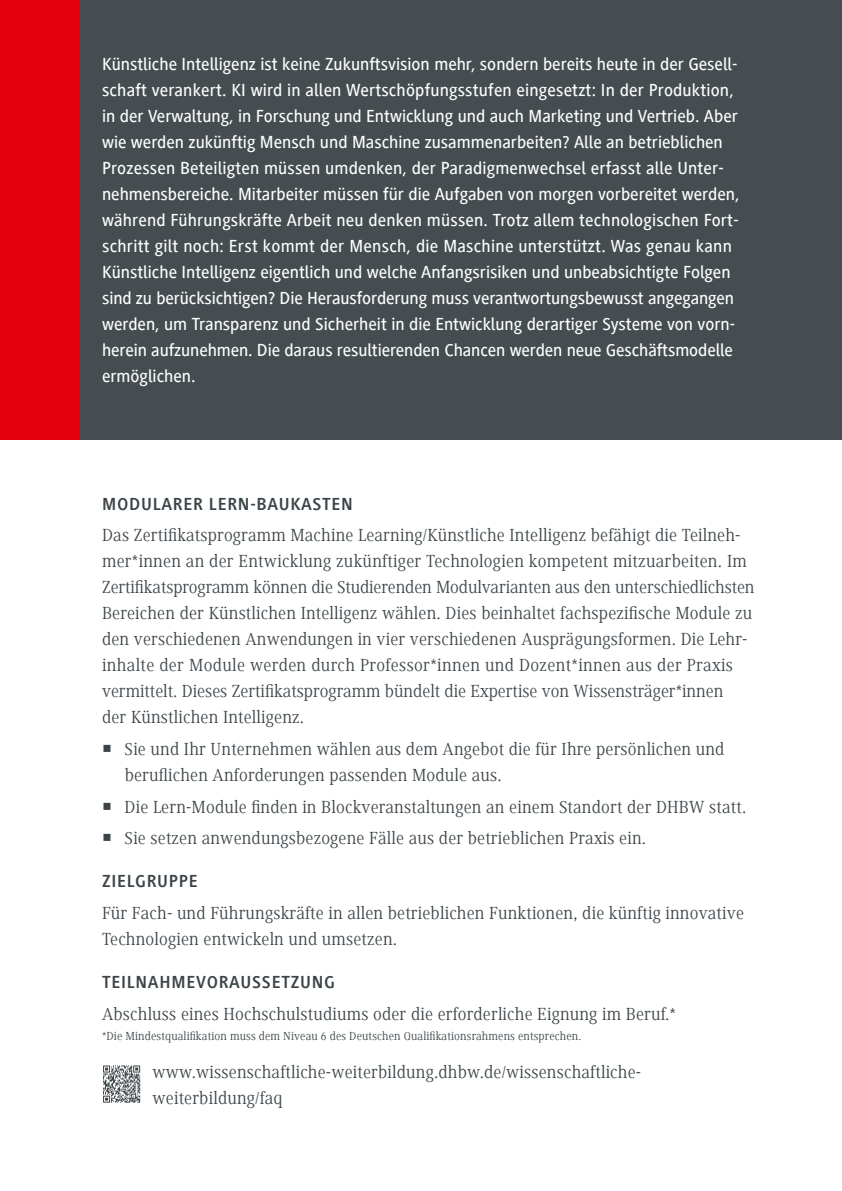
<style>
.page{position:relative;width:842px;height:1191px;background:#fff}
.page>*{position:absolute;margin:0;border:0;box-sizing:border-box;transform-origin:0 0}
.t1{font:18px/26px "Generis Serif Com";letter-spacing:.01em;color:#3c4448}
.t2{font:500 18px/26px "Generis Sans Com";color:#fff}
.t3{font:700 18px "Generis Simple Com";letter-spacing:.04em;color:#3c4448}
.t4{font:12px "Generis Serif Com";letter-spacing:.01em;color:#3c4448}
</style>
<div class="page">
<div style="left:68px;top:0;width:774px;height:439px;background:#454d51"></div>
<div style="left:0;top:0;width:80px;height:439px;background:#e3000f"></div>
<svg style="left:103px;top:1065px;width:38px;height:38px"></svg>
<svg style="left:103px;top:1065px;width:37px;height:37px"></svg>
<p class="t2" style="left:102px;top:51px;width:639px">Künstliche Intelligenz ist keine Zukunftsvision mehr, sondern bereits heute in der Gesell&shy;schaft verankert. KI wird in allen Wertschöpfungsstufen eingesetzt: In der Produktion, in der Verwaltung, in Forschung und Entwicklung und auch Marketing und Vertrieb. Aber wie werden zukünftig Mensch und Maschine zusammenarbeiten? Alle an betrieblichen Prozessen Beteiligten müssen umdenken, der Paradigmenwechsel erfasst alle Unter&shy;nehmensbereiche. Mitarbeiter müssen für die Aufgaben von morgen vorbereitet werden, während Führungskräfte Arbeit neu denken müssen. Trotz allem technologischen Fort&shy;schritt gilt noch: Erst kommt der Mensch, die Maschine unterstützt. Was genau kann Künstliche Intelligenz eigentlich und welche Anfangsrisiken und unbeabsichtigte Folgen sind zu berücksichtigen? Die Herausforderung muss verantwortungsbewusst angegangen werden, um Transparenz und Sicherheit in die Entwicklung derartiger Systeme von vorn&shy;herein aufzunehmen. Die daraus resultierenden Chancen werden neue Geschäftsmodelle ermöglichen.</p>
<p class="t3" style="left:102px;top:494px;width:252px">MODULARER LERN-BAUKASTEN</p>
<p class="t1" style="left:102px;top:522px;width:654px">Das Zertifikatsprogramm Machine Learning/Künstliche Intelligenz befähigt die Teilneh&shy;mer*innen an der Entwicklung zukünftiger Technologien kompetent mitzuarbeiten. Im Zertifikatsprogramm können die Studierenden Modulvarianten aus den unterschiedlichsten Bereichen der Künstlichen Intelligenz wählen. Dies beinhaltet fachspezifische Module zu den verschiedenen Anwendungen in vier verschiedenen Ausprägungsformen. Die Lehr&shy;inhalte der Module werden durch Professor*innen und Dozent*innen aus der Praxis vermittelt. Dieses Zertifikatsprogramm bündelt die Expertise von Wissensträger*innen<br>der Künstlichen Intelligenz.</p>
<p class="t1" style="left:125px;top:736px;width:601px">Sie und Ihr Unternehmen wählen aus dem Angebot die für Ihre persönlichen und beruflichen Anforderungen passenden Module aus.</p>
<p class="t1" style="left:125px;top:791px;width:623px;line-height:31.6px">Die Lern-Module finden in Blockveranstaltungen an einem Standort der DHBW statt.<br>Sie setzen anwendungsbezogene Fälle aus der betrieblichen Praxis ein.</p>
<p class="t3" style="left:102px;top:871px;width:97px">ZIELGRUPPE</p>
<p class="t1" style="left:102px;top:900px;width:643px">Für Fach- und Führungskräfte in allen betrieblichen Funktionen, die künftig innovative<br>Technologien entwickeln und umsetzen.</p>
<p class="t3" style="left:102px;top:972px;width:234px">TEILNAHMEVORAUSSETZUNG</p>
<p class="t1" style="left:102px;top:1000px;width:575px">Abschluss eines Hochschulstudiums oder die erforderliche Eignung im Beruf.*</p>
<p class="t4" style="left:102px;top:1029px;width:481px">*Die Mindestqualifikation muss dem Niveau 6 des Deutschen Qualifikationsrahmens entsprechen.</p>
<p class="t1" style="left:153px;top:1058px;width:490px">www.wissenschaftliche-weiterbildung.dhbw.de/wissenschaftliche&shy;weiterbildung/faq</p>
</div>
